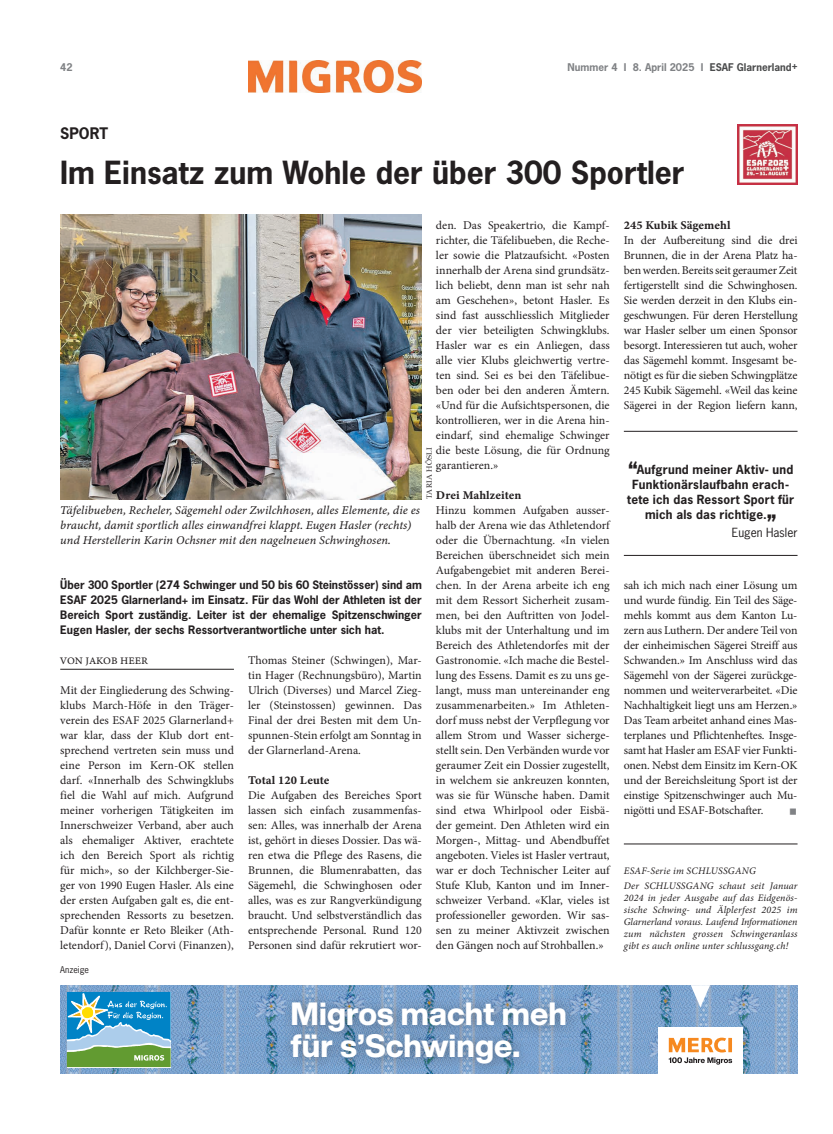
<style>
.page{position:relative;width:833px;height:1134px;background:#fff}
.page>*{position:absolute;margin:0;border:0;box-sizing:border-box;transform-origin:0 0}
.t1{font:800 31.62px/31.6px "Helvetica Now Display";color:#fff}
.t2{font:700 30px "News Gothic Std";color:#231f20}
.t3{font:700 15px "News Gothic Std";color:#231f20}
.t4{font:11.88px/15px "Minion Pro";letter-spacing:-.005em;color:#231f20;text-align:justify}
.t5{font:italic 11.88px/15px "Minion Variable Concept";color:#231f20}
.t6{font:700 11.88px/15px "News Gothic Std";letter-spacing:.015em;color:#231f20;text-align:center}
.t7{font:11.88px "Minion Variable Concept";letter-spacing:.005em;color:#231f20}
.t8{font:11.88px "News Gothic Std";color:#231f20}
.t9{font:700 11px/15px "News Gothic Std";color:#231f20;text-align:justify}
.t10{font:italic 10px/12px "Minion Pro";letter-spacing:.02em;color:#231f20}
.t11{font:700 10px "News Gothic Std";color:#808285}
.t12{font:10px "Minion Variable Concept";color:#231f20}
.t13{font:8.75px "News Gothic";color:#231f20}
.t14{font:7.5px "Palatino";letter-spacing:.05em;color:#231f20}
.s1{color:#4b4c4d}
.s2{font-size:23.75px}
.s3{font-size:21.25px;color:#808285}
</style>
<div class="page">
<img style="left:737px;top:124px;width:60px;height:60px">
<img style="left:248px;top:60px;width:174px;height:32px">
<svg style="left:60px;top:985px;width:737px;height:89px;background:#7ba1c9"></svg>
<div style="left:280px;top:991px;width:300px;height:83px;background:#231f20;opacity:.4"></div>
<svg style="left:67px;top:992px;width:104px;height:75px;background:#5da7aa"></svg>
<div style="left:658px;top:1027px;width:85px;height:47px;background:#fff"></div>
<svg style="left:668px;top:1038px;width:64px;height:26px"></svg>
<svg style="left:690px;top:985px;width:20px;height:22px"></svg>
<img style="left:60px;top:214px;width:362px;height:285px">
<hr style="left:60px;top:669px;width:174px;height:1px;background:#231f20">
<hr style="left:624px;top:844px;width:173px;height:1px;background:#231f20">
<hr style="left:624px;top:431px;width:173px;height:1px;background:#231f20">
<hr style="left:624px;top:555px;width:173px;height:1px;background:#231f20">
<p class="t11" style="left:60px;top:60px;width:14px">42</p>
<p class="t11" style="left:567px;top:60px;width:231px">Nummer 4 I 8. April 2025 I <span class="s1">ESAF Glarnerland+</span></p>
<p class="t3" style="left:60px;top:123px;width:49px">SPORT</p>
<h2 class="t2" style="left:60px;top:153px;width:625px">Im Einsatz zum Wohle der über 300 Sportler</h2>
<p class="t4" style="left:436px;top:218px;width:175px">den. Das Speakertrio, die Kampf&shy;richter, die Täfelibueben, die Reche&shy;ler sowie die Platzaufsicht. «Posten innerhalb der Arena sind grundsätz&shy;lich beliebt, denn man ist sehr nah am Geschehen», betont Hasler. Es sind fast ausschliesslich Mitglieder der vier beteiligten Schwingklubs.<br>Hasler war es ein Anliegen, dass alle vier Klubs gleichwertig vertre&shy;ten sind. Sei es bei den Täfelibue&shy;ben oder bei den anderen Ämtern. «Und für die Aufsichtspersonen, die kontrollieren, wer in die Arena hin&shy;eindarf, sind ehemalige Schwinger die beste Lösung, die für Ordnung garantieren.»</p>
<p class="t7" style="left:436px;top:487px;width:87px">Drei Mahlzeiten</p>
<p class="t4" style="left:436px;top:503px;width:175px">Hinzu kommen Aufgaben ausser&shy;halb der Arena wie das Athletendorf oder die Übernachtung. «In vielen Bereichen überschneidet sich mein Aufgabengebiet mit anderen Berei&shy;chen. In der Arena arbeite ich eng mit dem Ressort Sicherheit zusam&shy;men, bei den Auftritten von Jodel&shy;klubs mit der Unterhaltung und im Bereich des Athletendorfes mit der Gastronomie. «Ich mache die Bestel&shy;lung des Essens. Damit es zu uns ge&shy;langt, muss man untereinander eng zusammenarbeiten.» Im Athleten&shy;dorf muss nebst der Verpflegung vor allem Strom und Wasser sicherge&shy;stellt sein. Den Verbänden wurde vor geraumer Zeit ein Dossier zugestellt, in welchem sie ankreuzen konnten, was sie für Wünsche haben. Damit sind etwa Whirlpool oder Eisbä&shy;der gemeint. Den Athleten wird ein Morgen-, Mittag- und Abendbuffet angeboten. Vieles ist Hasler vertraut, war er doch Technischer Leiter auf Stufe Klub, Kanton und im Inner&shy;schweizer Verband. «Klar, vieles ist professioneller geworden. Wir sas&shy;sen zu meiner Aktivzeit zwischen den Gängen noch auf Strohballen.»</p>
<p class="t14" style="left:423px;top:499px;width:53px;rotate:-90deg">TARIA HÖSLI</p>
<p class="t5" style="left:60px;top:503px;width:361px">Täfelibueben, Recheler, Sägemehl oder Zwilchhosen, alles Elemente, die es braucht, damit sportlich alles einwandfrei klappt. Eugen Hasler (rechts) und Herstellerin Karin Ochsner mit den nagelneuen Schwinghosen.</p>
<p class="t9" style="left:60px;top:577px;width:363px">Über 300 Sportler (274 Schwinger und 50 bis 60 Steinstösser) sind am ESAF 2025 Glarnerland+ im Einsatz. Für das Wohl der Athleten ist der Bereich Sport zuständig. Leiter ist der ehemalige Spitzenschwinger Eugen Hasler, der sechs Ressortverantwortliche unter sich hat.</p>
<p class="t4" style="left:248px;top:653px;width:175px">Thomas Steiner (Schwingen), Mar&shy;tin Hager (Rechnungsbüro), Martin Ulrich (Diverses) und Marcel Zieg&shy;ler (Steinstossen) gewinnen. Das Final der drei Besten mit dem Un&shy;spunnen-Stein erfolgt am Sonntag in der Glarnerland-Arena.</p>
<p class="t7" style="left:248px;top:772px;width:83px">Total 120 Leute</p>
<p class="t4" style="left:248px;top:788px;width:175px">Die Aufgaben des Bereiches Sport lassen sich einfach zusammenfas&shy;sen: Alles, was innerhalb der Arena ist, gehört in dieses Dossier. Das wä&shy;ren etwa die Pflege des Rasens, die Brunnen, die Blumenrabatten, das Sägemehl, die Schwinghosen oder alles, was es zur Rangverkündigung braucht. Und selbstverständlich das entsprechende Personal. Rund 120<br>Personen sind dafür rekrutiert wor-</p>
<p class="t12" style="left:60px;top:654px;width:89px">VON JAKOB HEER</p>
<p class="t4" style="left:60px;top:683px;width:175px">Mit der Eingliederung des Schwing&shy;klubs March-Höfe in den Träger&shy;verein des ESAF 2025 Glarnerland+ war klar, dass der Klub dort ent&shy;sprechend vertreten sein muss und eine Person im Kern-OK stellen darf. «Innerhalb des Schwingklubs fiel die Wahl auf mich. Aufgrund meiner vorherigen Tätigkeiten im Innerschweizer Verband, aber auch als ehemaliger Aktiver, erachtete ich den Bereich Sport als richtig für mich», so der Kilchberger-Sie&shy;ger von 1990 Eugen Hasler. Als eine der ersten Aufgaben galt es, die ent&shy;sprechenden Ressorts zu besetzen.<br>Dafür konnte er Reto Bleiker (Ath&shy;letendorf), Daniel Corvi (Finanzen),</p>
<p class="t13" style="left:60px;top:964px;width:30px">Anzeige</p>
<h1 class="t1" style="left:290px;top:998px;width:278px">Migros macht meh für s’Schwinge.</h1>
<p class="t7" style="left:624px;top:217px;width:108px">245 Kubik Sägemehl</p>
<p class="t4" style="left:624px;top:233px;width:175px">In der Aufbereitung sind die drei Brunnen, die in der Arena Platz ha&shy;ben werden. Bereits seit geraumer Zeit fertigerstellt sind die Schwinghosen.<br>Sie werden derzeit in den Klubs ein&shy;geschwungen. Für deren Herstellung war Hasler selber um einen Sponsor besorgt. Interessieren tut auch, woher das Sägemehl kommt. Insgesamt be&shy;nötigt es für die sieben Schwingplätze 245 Kubik Sägemehl. «Weil das keine Sägerei in der Region liefern kann,</p>
<p class="t6" style="left:627px;top:462px;width:168px"><span class="s2">“</span>Aufgrund meiner Aktiv- und<br>Funktionärslaufbahn erach&shy;tete ich das Ressort Sport für mich als das richtige.<span class="s2">„</span></p>
<p class="t8" style="left:732px;top:524px;width:67px">Eugen Hasler</p>
<p class="t4" style="left:624px;top:578px;width:175px">sah ich mich nach einer Lösung um und wurde fündig. Ein Teil des Säge&shy;mehls kommt aus dem Kanton Lu&shy;zern aus Luthern. Der andere Teil von der einheimischen Sägerei Streiff aus Schwanden.» Im Anschluss wird das Sägemehl von der Sägerei zurückge&shy;nommen und weiterverarbeitet. «Die Nachhaltigkeit liegt uns am Herzen.» Das Team arbeitet anhand eines Mas&shy;terplanes und Pflichtenheftes. Insge&shy;samt hat Hasler am ESAF vier Funkti&shy;onen. Nebst dem Einsitz im Kern-OK und der Bereichsleitung Sport ist der einstige Spitzenschwinger auch Mu&shy;nigötti und ESAF-Botschafter. <span class="s3">■</span></p>
<p class="t10" style="left:624px;top:863px;width:175px;line-height:15px">ESAF-Serie im SCHLUSSGANG<br>Der SCHLUSSGANG schaut seit Januar</p>
<p class="t10" style="left:624px;top:892px;width:175px;text-align:justify">2024 in jeder Ausgabe auf das Eidgenös&shy;sische Schwing- und Älplerfest 2025 im Glarnerland voraus. Laufend Informationen zum nächsten grossen Schwingeranlass gibt es auch online unter schlussgang.ch!</p>
</div>
